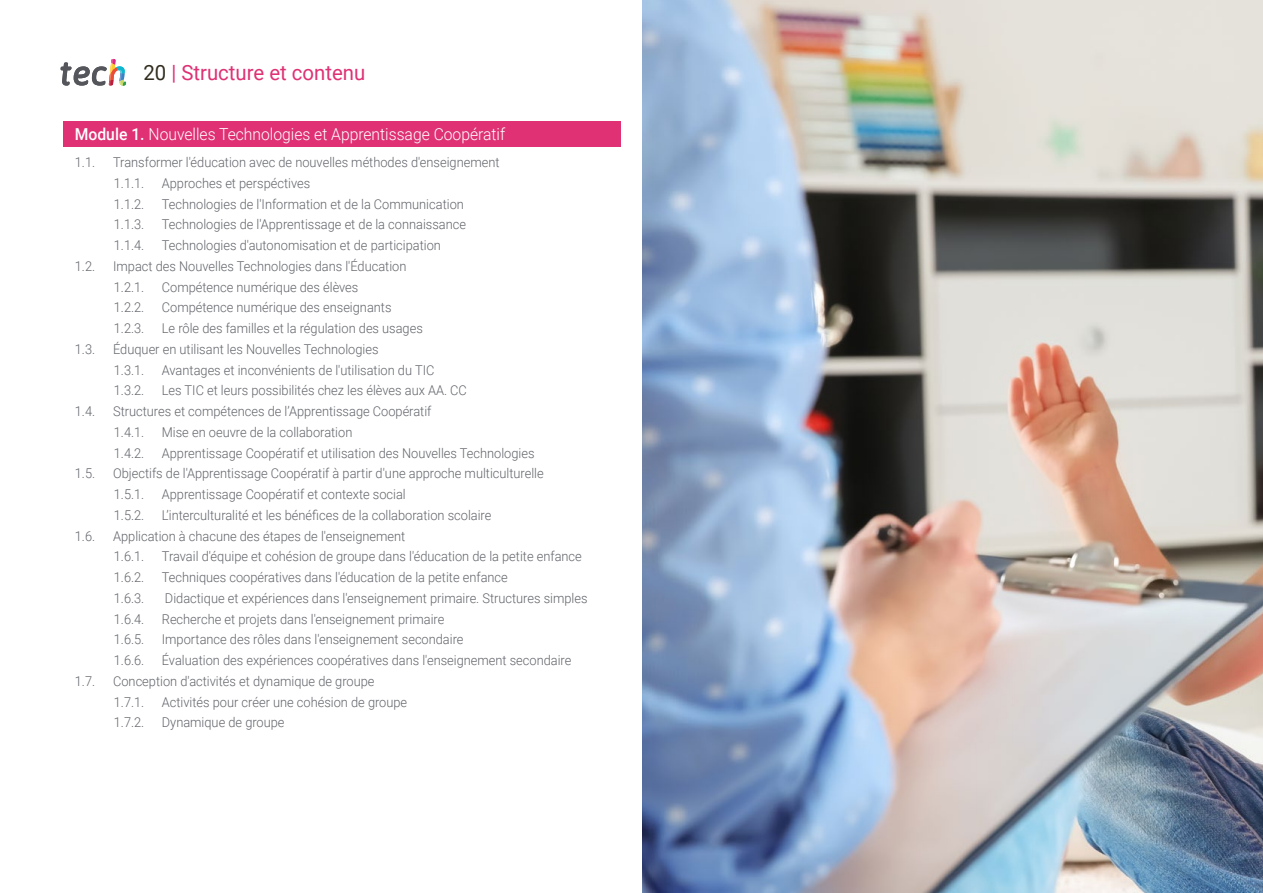
<style>
.page{position:relative;width:1263px;height:893px;background:#fff}
.page>*{position:absolute;margin:0;border:0;box-sizing:border-box;transform-origin:0 0}
.t1{font:21px "Roboto";color:#df3174}
.t2{font:300 16.5px "Roboto";color:#fff;scale:.95 1}
.t3{font:300 13.5px/20.7px "Roboto";color:#61646a;scale:.95 1}
.s1{color:#312e20}
.s2{font-weight:500}
</style>
<div class="page">
<div style="left:64px;top:121px;width:557px;height:25px;background:#df3174"></div>
<img style="left:642px;top:0;width:621px;height:893px">
<svg style="left:61px;top:59px;width:65px;height:27px"></svg>
<h1 class="t1" style="left:144px;top:57px;width:223px"><span class="s1">20</span> | Structure et contenu</h1>
<p class="t2" style="left:75px;top:123px;width:455px"><span class="s2">Module 1.</span> Nouvelles Technologies et Apprentissage Coopératif</p>
<p class="t3" style="left:75px;top:151px;width:23px">1.1.</p>
<p class="t3" style="left:113px;top:151px;width:408px">Transformer l'éducation avec de nouvelles méthodes d'enseignement<br>1.1.1.</p>
<p class="t3" style="left:162px;top:172px;width:158px">Approches et perspéctives</p>
<p class="t3" style="left:114px;top:193px;width:34px">1.1.2.</p>
<p class="t3" style="left:162px;top:193px;width:319px">Technologies de l'Information et de la Communication</p>
<p class="t3" style="left:114px;top:214px;width:34px">1.1.3.</p>
<p class="t3" style="left:162px;top:214px;width:322px">Technologies de l'Apprentissage et de la connaissance</p>
<p class="t3" style="left:114px;top:234px;width:34px">1.1.4.</p>
<p class="t3" style="left:162px;top:234px;width:295px">Technologies d'autonomisation et de participation</p>
<p class="t3" style="left:75px;top:255px;width:23px">1.2.</p>
<p class="t3" style="left:113px;top:255px;width:310px">Impact des Nouvelles Technologies dans l'Éducation<br>1.2.1.</p>
<p class="t3" style="left:162px;top:276px;width:208px">Compétence numérique des élèves</p>
<p class="t3" style="left:114px;top:297px;width:34px">1.2.2.</p>
<p class="t3" style="left:162px;top:297px;width:243px">Compétence numérique des enseignants</p>
<p class="t3" style="left:114px;top:317px;width:34px">1.2.3.</p>
<p class="t3" style="left:162px;top:317px;width:276px">Le rôle des familles et la régulation des usages</p>
<p class="t3" style="left:75px;top:338px;width:23px">1.3.</p>
<p class="t3" style="left:113px;top:338px;width:281px">Éduquer en utilisant les Nouvelles Technologies<br>1.3.1.</p>
<p class="t3" style="left:162px;top:359px;width:288px">Avantages et inconvénients de l'utilisation du TIC</p>
<p class="t3" style="left:114px;top:380px;width:34px">1.3.2.</p>
<p class="t3" style="left:162px;top:380px;width:323px">Les TIC et leurs possibilités chez les élèves aux AA. CC</p>
<p class="t3" style="left:75px;top:400px;width:23px">1.4.</p>
<p class="t3" style="left:113px;top:400px;width:337px">Structures et compétences de l’Apprentissage Coopératif<br>1.4.1.</p>
<p class="t3" style="left:162px;top:421px;width:202px">Mise en oeuvre de la collaboration</p>
<p class="t3" style="left:114px;top:442px;width:34px">1.4.2.</p>
<p class="t3" style="left:162px;top:442px;width:394px">Apprentissage Coopératif et utilisation des Nouvelles Technologies</p>
<p class="t3" style="left:75px;top:463px;width:23px">1.5.</p>
<p class="t3" style="left:113px;top:463px;width:455px">Objectifs de l'Apprentissage Coopératif à partir d'une approche multiculturelle<br>1.5.1.</p>
<p class="t3" style="left:162px;top:483px;width:258px">Apprentissage Coopératif et contexte social</p>
<p class="t3" style="left:114px;top:504px;width:34px">1.5.2.</p>
<p class="t3" style="left:162px;top:504px;width:348px">L’interculturalité et les bénéfices de la collaboration scolaire</p>
<p class="t3" style="left:75px;top:525px;width:23px">1.6.</p>
<p class="t3" style="left:113px;top:525px;width:309px">Application à chacune des étapes de l'enseignement<br>1.6.1.</p>
<p class="t3" style="left:162px;top:546px;width:444px">Travail d'équipe et cohésion de groupe dans l'éducation de la petite enfance</p>
<p class="t3" style="left:114px;top:566px;width:34px">1.6.2.</p>
<p class="t3" style="left:162px;top:566px;width:366px">Techniques coopératives dans l'éducation de la petite enfance</p>
<p class="t3" style="left:114px;top:587px;width:34px">1.6.3.</p>
<p class="t3" style="left:165px;top:587px;width:446px">Didactique et expériences dans l'enseignement primaire. Structures simples</p>
<p class="t3" style="left:114px;top:608px;width:34px">1.6.4.</p>
<p class="t3" style="left:162px;top:608px;width:299px">Recherche et projets dans l'enseignement primaire</p>
<p class="t3" style="left:114px;top:629px;width:34px">1.6.5.</p>
<p class="t3" style="left:162px;top:629px;width:319px">Importance des rôles dans l'enseignement secondaire</p>
<p class="t3" style="left:114px;top:649px;width:34px">1.6.6.</p>
<p class="t3" style="left:162px;top:649px;width:433px">Évaluation des expériences coopératives dans l'enseignement secondaire</p>
<p class="t3" style="left:75px;top:670px;width:23px">1.7.</p>
<p class="t3" style="left:113px;top:670px;width:277px">Conception d'activités et dynamique de groupe<br>1.7.1.</p>
<p class="t3" style="left:162px;top:691px;width:260px">Activités pour créer une cohésion de groupe</p>
<p class="t3" style="left:114px;top:712px;width:34px">1.7.2.</p>
<p class="t3" style="left:162px;top:712px;width:131px">Dynamique de groupe</p>
</div>
